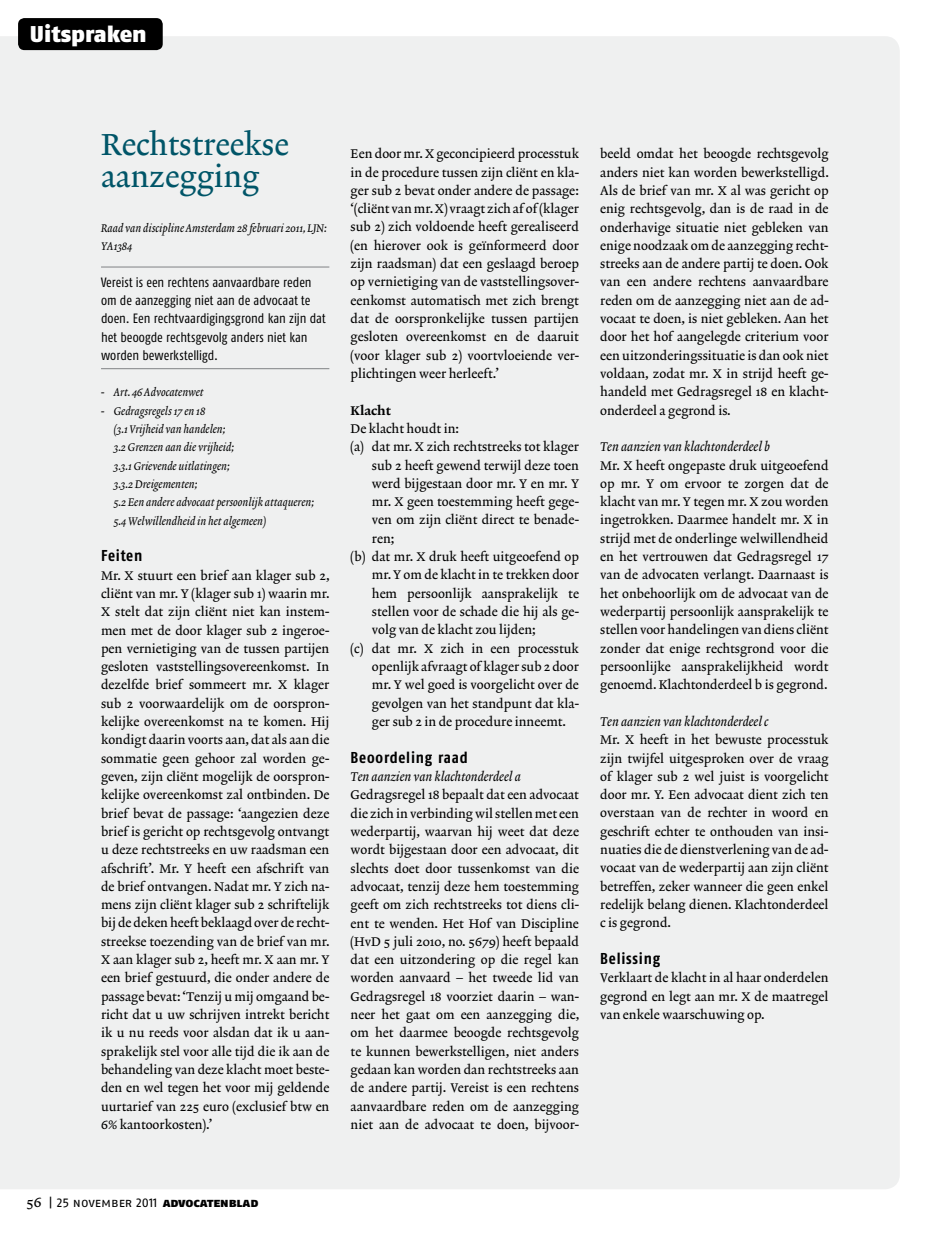
<style>
.page{position:relative;width:936px;height:1234px;background:#fff}
.page>*{position:absolute;margin:0;border:0;box-sizing:border-box;transform-origin:0 0}
.t1{font:30.75px/32.1px "Lexicon No 2 Roman A Txt";color:#005568}
.t2{font:22.8px "Fago No Black Lf";color:#fff}
.t3{font:15.75px "Fago Co Bold Lf";letter-spacing:.05em;color:#000}
.t4{font:13.5px/18.3px "Fago Co Regular Lf";color:#000}
.t5{font:12.75px/18.3px "Lexicon No 2 Roman A Txt";color:#000;text-align:justify}
.t6{font:12.75px "Lexicon No 2 Italic A Txt";color:#000}
.t7{font:12.75px "Fago No Regular Lf Caps";letter-spacing:-.01em;color:#000}
.t8{font:12.75px "Lexicon No 2 Roman D Txt";color:#000}
.t9{font:11.25px/18.3px "Lexicon No 2 Italic A Txt";color:#000}
.s1{font-family:"Lexicon No 2 Roman A Txt";font-size:14.25px}
.s2{font-family:"Fago No Black Lf Caps"}
</style>
<div class="page">
<div style="left:0;top:36px;width:899px;height:1152px;background:#eff0f0"></div>
<hr style="left:101px;top:266px;width:228px;height:1px;background:#808285">
<hr style="left:101px;top:368px;width:228px;height:1px;background:#808285">
<div style="left:18px;top:18px;width:145px;height:32px;background:#000;border-radius:6px"></div>
<h2 class="t2" style="left:30px;top:20px;width:118px">Uitspraken</h2>
<h1 class="t1" style="left:101px;top:129px;width:189px">Rechtstreekse aanzegging</h1>
<p class="t9" style="left:101px;top:219px;width:227px">Raad van discipline Amsterdam 28 februari 2011, LJN:<br>YA1384</p>
<p class="t4" style="left:101px;top:272px;width:226px">Vereist is een rechtens aanvaardbare reden om de aanzegging niet aan de advocaat te doen. Een rechtvaardigingsgrond kan zijn dat het beoogde rechtsgevolg anders niet kan worden bewerkstelligd.</p>
<p class="t9" style="left:101px;top:384px;width:104px">- Art. 46 Advocatenwet</p>
<p class="t9" style="left:114px;top:402px;width:202px;text-indent:-13px">- Gedragsregels 17 en 18<br>(3.1 Vrijheid van handelen;<br>3.2 Grenzen aan die vrijheid;<br>3.3.1 Grievende uitlatingen;<br>3.3.2 Dreigementen;<br>5.2 Een andere advocaat persoonlijk attaqueren;<br>5.4 Welwillendheid in het algemeen)</p>
<p class="t3" style="left:101px;top:546px;width:43px">Feiten</p>
<p class="t5" style="left:101px;top:566px;width:230px">Mr. X stuurt een brief aan klager sub 2, cliënt van mr. Y (klager sub 1) waarin mr.<br>X stelt dat zijn cliënt niet kan instem&shy;men met de door klager sub 2 ingeroe&shy;pen vernietiging van de tussen partijen gesloten vaststellingsovereenkomst. In dezelfde brief sommeert mr. X klager sub 2 voorwaardelijk om de oorspron&shy;kelijke overeenkomst na te komen. Hij kondigt daarin voorts aan, dat als aan die sommatie geen gehoor zal worden ge&shy;geven, zijn cliënt mogelijk de oorspron&shy;kelijke overeenkomst zal ontbinden. De brief bevat de passage: ‘aangezien deze brief is gericht op rechtsgevolg ontvangt u deze rechtstreeks en uw raadsman een afschrift’. Mr. Y heeft een afschrift van de brief ontvangen. Nadat mr. Y zich na&shy;mens zijn cliënt klager sub 2 schriftelijk bij de deken heeft beklaagd over de recht&shy;streekse toezending van de brief van mr.<br>X aan klager sub 2, heeft mr. X aan mr. Y een brief gestuurd, die onder andere de passage bevat: ‘Tenzij u mij omgaand be&shy;richt dat u uw schrijven intrekt bericht ik u nu reeds voor alsdan dat ik u aan&shy;sprakelijk stel voor alle tijd die ik aan de behandeling van deze klacht moet beste&shy;den en wel tegen het voor mij geldende uurtarief van 225 euro (exclusief btw en 6% kantoorkosten).’</p>
<p class="t5" style="left:350px;top:145px;width:230px">Een door mr. X geconcipieerd processtuk in de procedure tussen zijn cliënt en kla&shy;ger sub 2 bevat onder andere de passage: ‘(cliënt van mr. X) vraagt zich af of (klager sub 2) zich voldoende heeft gerealiseerd (en hierover ook is geïnformeerd door zijn raadsman) dat een geslaagd beroep op vernietiging van de vaststellingsover&shy;eenkomst automatisch met zich brengt dat de oorspronkelijke tussen partijen gesloten overeenkomst en de daaruit (voor klager sub 2) voortvloeiende ver&shy;plichtingen weer herleeft.’</p>
<p class="t8" style="left:350px;top:402px;width:42px">Klacht</p>
<p class="t5" style="left:350px;top:420px;width:110px">De klacht houdt in:</p>
<p class="t5" style="left:350px;top:438px;width:230px">(a) dat mr. X zich rechtstreeks tot klager</p>
<p class="t5" style="left:372px;top:456px;width:208px">sub 2 heeft gewend terwijl deze toen</p>
<p class="t5" style="left:372px;top:475px;width:209px">werd bijgestaan door mr. Y en mr. Y</p>
<p class="t5" style="left:372px;top:493px;width:208px">mr. X geen toestemming heeft gege-</p>
<p class="t5" style="left:372px;top:511px;width:208px">ven om zijn cliënt direct te benade-</p>
<p class="t5" style="left:372px;top:529px;width:24px">ren;</p>
<p class="t5" style="left:350px;top:548px;width:230px">(b) dat mr. X druk heeft uitgeoefend op</p>
<p class="t5" style="left:372px;top:566px;width:208px">mr. Y om de klacht in te trekken door</p>
<p class="t5" style="left:372px;top:584px;width:208px">hem persoonlijk aansprakelijk te</p>
<p class="t5" style="left:372px;top:603px;width:208px">stellen voor de schade die hij als ge-</p>
<p class="t5" style="left:372px;top:621px;width:165px">volg van de klacht zou lijden;</p>
<p class="t5" style="left:350px;top:639px;width:230px">(c) dat mr. X zich in een processtuk</p>
<p class="t5" style="left:372px;top:658px;width:208px">openlijk afvraagt of klager sub 2 door</p>
<p class="t5" style="left:372px;top:676px;width:208px">mr. Y wel goed is voorgelicht over de</p>
<p class="t5" style="left:372px;top:694px;width:208px">gevolgen van het standpunt dat kla-</p>
<p class="t5" style="left:372px;top:712px;width:196px">ger sub 2 in de procedure inneemt.</p>
<p class="t3" style="left:350px;top:747px;width:119px">Beoordeling raad</p>
<p class="t6" style="left:350px;top:769px;width:172px">Ten aanzien van klachtonderdeel a</p>
<p class="t5" style="left:350px;top:786px;width:230px">Gedragsregel 18 bepaalt dat een advocaat die zich in verbinding wil stellen met een wederpartij, waarvan hij weet dat deze wordt bijgestaan door een advocaat, dit slechts doet door tussenkomst van die advocaat, tenzij deze hem toestemming geeft om zich rechtstreeks tot diens cli&shy;ënt te wenden. Het Hof van Discipline (HvD 5 juli 2010, no. 5679) heeft bepaald dat een uitzondering op die regel kan worden aanvaard – het tweede lid van Gedragsregel 18 voorziet daarin – wan&shy;neer het gaat om een aanzegging die, om het daarmee beoogde rechtsgevolg te kunnen bewerkstelligen, niet anders gedaan kan worden dan rechtstreeks aan de andere partij. Vereist is een rechtens aanvaardbare reden om de aanzegging niet aan de advocaat te doen, bijvoor-</p>
<p class="t5" style="left:600px;top:145px;width:230px">beeld omdat het beoogde rechtsgevolg anders niet kan worden bewerkstelligd.<br>Als de brief van mr. X al was gericht op enig rechtsgevolg, dan is de raad in de onderhavige situatie niet gebleken van enige noodzaak om de aanzegging recht&shy;streeks aan de andere partij te doen. Ook van een andere rechtens aanvaardbare reden om de aanzegging niet aan de ad&shy;vocaat te doen, is niet gebleken. Aan het door het hof aangelegde criterium voor een uitzonderingssituatie is dan ook niet voldaan, zodat mr. X in strijd heeft ge&shy;handeld met Gedragsregel 18 en klacht&shy;onderdeel a gegrond is.</p>
<p class="t6" style="left:600px;top:439px;width:171px">Ten aanzien van klachtonderdeel b</p>
<p class="t5" style="left:600px;top:456px;width:230px">Mr. X heeft ongepaste druk uitgeoefend op mr. Y om ervoor te zorgen dat de klacht van mr. Y tegen mr. X zou worden ingetrokken. Daarmee handelt mr. X in strijd met de onderlinge welwillendheid en het vertrouwen dat Gedragsregel 17 van de advocaten verlangt. Daarnaast is het onbehoorlijk om de advocaat van de wederpartij persoonlijk aansprakelijk te stellen voor handelingen van diens cliënt zonder dat enige rechtsgrond voor die persoonlijke aansprakelijkheid wordt genoemd. Klachtonderdeel b is gegrond.</p>
<p class="t6" style="left:600px;top:713px;width:170px">Ten aanzien van klachtonderdeel c</p>
<p class="t5" style="left:600px;top:731px;width:230px">Mr. X heeft in het bewuste processtuk zijn twijfel uitgesproken over de vraag of klager sub 2 wel juist is voorgelicht door mr. Y. Een advocaat dient zich ten overstaan van de rechter in woord en geschrift echter te onthouden van insi&shy;nuaties die de dienstverlening van de ad&shy;vocaat van de wederpartij aan zijn cliënt betreffen, zeker wanneer die geen enkel redelijk belang dienen. Klachtonderdeel c is gegrond.</p>
<p class="t3" style="left:600px;top:949px;width:61px">Belissing</p>
<p class="t5" style="left:600px;top:969px;width:230px">Verklaart de klacht in al haar onderdelen gegrond en legt aan mr. X de maatregel van enkele waarschuwing op.</p>
<p class="t7" style="left:27px;top:1194px;width:233px"><span class="s1">56</span> | 25 november 2011 <span class="s2">advocatenblad</span></p>
</div>
